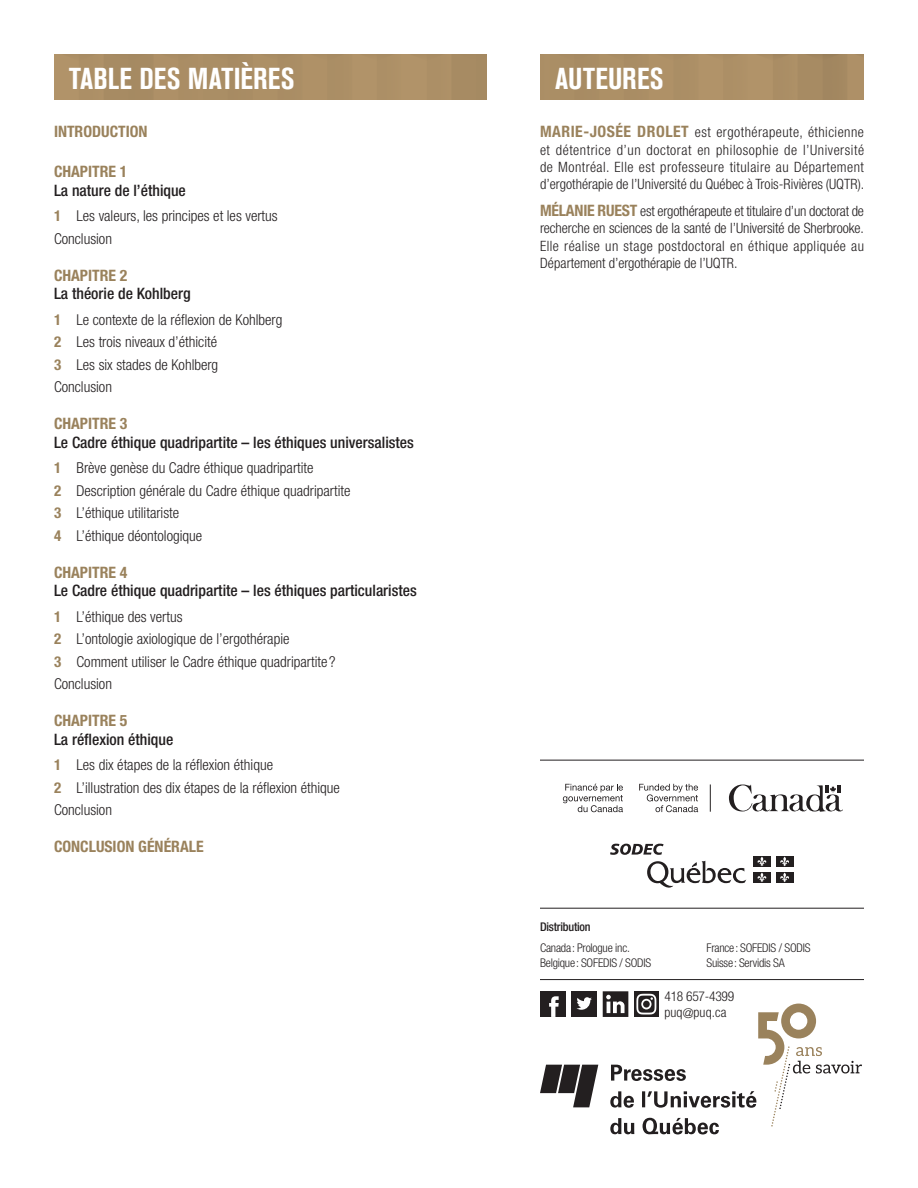
<style>
.page{position:relative;width:918px;height:1188px;background:#fff}
.page>*{position:absolute;margin:0;border:0;box-sizing:border-box;transform-origin:0 0}
.t1{font:700 condensed 30px "Akzidenz Grotesk BE";letter-spacing:.01em;color:#fff}
._3_Fiche_Niv2-verso{font:500 condensed 15.75px/18.8px "Helvetica Neue";color:#231f20}
._3_Fiche_Niv2-verso-2{font:700 condensed 15.75px "Helvetica Neue";color:#9a825c}
._4_Fiche_niv3-verso{font:300 condensed 15px "Helvetica Neue";color:#231f20}
._7_Fiche_bios_auteur{font:300 condensed 14.25px/17.2px "Helvetica Neue";color:#231f20;text-align:justify}
.t2{font:300 condensed 13.5px/15.9px "Helvetica Neue";letter-spacing:-.02em;color:#231f20}
.t3{font:300 condensed 12px/15px "Helvetica Neue";letter-spacing:-.02em;color:#231f20}
.t4{font:500 condensed 12px "Helvetica Neue";letter-spacing:-.02em;color:#231f20}
.s1{font-weight:700;color:#9a825c}
.s2{font-weight:700;font-size:15.75px;color:#9a825c}
</style>
<div class="page">
<div style="left:54px;top:55px;width:433px;height:45px;background:#ac8f66"></div>
<div style="left:540px;top:55px;width:324px;height:45px;background:#ab8e65"></div>
<hr style="left:540px;top:979px;width:324px;height:1px;background:#231f20">
<svg style="left:540px;top:991px;width:322px;height:143px"></svg>
<hr style="left:540px;top:908px;width:324px;height:1px;background:#231f20">
<hr style="left:540px;top:760px;width:324px;height:1px;background:#231f20">
<svg style="left:729px;top:784px;width:114px;height:28px"></svg>
<svg style="left:563px;top:784px;width:60px;height:28px"></svg>
<svg style="left:639px;top:784px;width:59px;height:28px"></svg>
<svg style="left:710px;top:784px;width:1px;height:28px"></svg>
<svg style="left:647px;top:861px;width:99px;height:27px"></svg>
<div style="left:753px;top:856px;width:18px;height:11px;background:#231f20"></div>
<svg style="left:757px;top:857px;width:10px;height:9px"></svg>
<div style="left:776px;top:856px;width:17px;height:11px;background:#231f20"></div>
<svg style="left:780px;top:857px;width:9px;height:9px"></svg>
<div style="left:753px;top:872px;width:18px;height:11px;background:#231f20"></div>
<svg style="left:757px;top:873px;width:10px;height:9px"></svg>
<div style="left:776px;top:872px;width:17px;height:11px;background:#231f20"></div>
<svg style="left:780px;top:873px;width:9px;height:9px"></svg>
<svg style="left:610px;top:844px;width:54px;height:11px"></svg>
<h1 class="t1" style="left:69px;top:61px;width:227px">TABLE DES MATIÈRES</h1>
<h1 class="t1" style="left:555px;top:61px;width:110px">AUTEURES</h1>
<p class="_3_Fiche_Niv2-verso-2" style="left:54px;top:122px;width:95px">INTRODUCTION</p>
<p class="_3_Fiche_Niv2-verso" style="left:54px;top:162px;width:133px"><span class="s1">CHAPITRE 1<br></span>La nature de l’éthique</p>
<p class="_4_Fiche_niv3-verso" style="left:54px;top:207px;width:225px"><span class="s1">1</span> Les valeurs, les principes et les vertus</p>
<p class="_4_Fiche_niv3-verso" style="left:54px;top:230px;width:60px">Conclusion</p>
<p class="_3_Fiche_Niv2-verso" style="left:54px;top:265px;width:138px"><span class="s1">CHAPITRE 2<br></span>La théorie de Kohlberg</p>
<p class="_4_Fiche_niv3-verso" style="left:54px;top:311px;width:230px"><span class="s1">1</span> Le contexte de la réflexion de Kohlberg</p>
<p class="_4_Fiche_niv3-verso" style="left:54px;top:333px;width:165px"><span class="s1">2</span> Les trois niveaux d’éthicité</p>
<p class="_4_Fiche_niv3-verso" style="left:54px;top:356px;width:166px"><span class="s1">3</span> Les six stades de Kohlberg</p>
<p class="_4_Fiche_niv3-verso" style="left:54px;top:378px;width:60px">Conclusion</p>
<p class="_3_Fiche_Niv2-verso" style="left:54px;top:414px;width:361px"><span class="s1">CHAPITRE 3<br></span>Le Cadre éthique quadripartite – les éthiques universalistes</p>
<p class="_4_Fiche_niv3-verso" style="left:54px;top:459px;width:261px"><span class="s1">1</span> Brève genèse du Cadre éthique quadripartite</p>
<p class="_4_Fiche_niv3-verso" style="left:54px;top:482px;width:298px"><span class="s1">2</span> Description générale du Cadre éthique quadripartite</p>
<p class="_4_Fiche_niv3-verso" style="left:54px;top:504px;width:127px"><span class="s1">3</span> L’éthique utilitariste</p>
<p class="_4_Fiche_niv3-verso" style="left:54px;top:527px;width:150px"><span class="s1">4</span> L’éthique déontologique</p>
<p class="_3_Fiche_Niv2-verso" style="left:54px;top:562px;width:364px"><span class="s1">CHAPITRE 4<br></span>Le Cadre éthique quadripartite – les éthiques particularistes</p>
<p class="_4_Fiche_niv3-verso" style="left:54px;top:608px;width:130px"><span class="s1">1</span> L’éthique des vertus</p>
<p class="_4_Fiche_niv3-verso" style="left:54px;top:630px;width:237px"><span class="s1">2</span> L’ontologie axiologique de l’ergothérapie</p>
<p class="_4_Fiche_niv3-verso" style="left:54px;top:653px;width:283px"><span class="s1">3</span> Comment utiliser le Cadre éthique quadripartite ?</p>
<p class="_4_Fiche_niv3-verso" style="left:54px;top:675px;width:60px">Conclusion</p>
<p class="_3_Fiche_Niv2-verso" style="left:54px;top:711px;width:121px"><span class="s1">CHAPITRE 5<br></span>La réflexion éthique</p>
<p class="_4_Fiche_niv3-verso" style="left:54px;top:756px;width:221px"><span class="s1">1</span> Les dix étapes de la réflexion éthique</p>
<p class="_4_Fiche_niv3-verso" style="left:54px;top:779px;width:287px"><span class="s1">2</span> L’illustration des dix étapes de la réflexion éthique</p>
<p class="_4_Fiche_niv3-verso" style="left:54px;top:801px;width:60px">Conclusion</p>
<p class="_3_Fiche_Niv2-verso-2" style="left:54px;top:837px;width:151px">CONCLUSION GÉNÉRALE</p>
<p class="_7_Fiche_bios_auteur" style="left:540px;top:124px;width:326px"><span class="s2">MARIE-JOSÉE DROLET</span> est ergothérapeute, éthicienne et détentrice d’un doctorat en philosophie de l’Université de Montréal. Elle est professeure titulaire au Département d’ergothérapie de l’Université du Québec à Trois-Rivières (UQTR).</p>
<p class="_7_Fiche_bios_auteur" style="left:540px;top:202px;width:326px"><span class="s2">MÉLANIE RUEST</span> est ergothérapeute et titulaire d’un doctorat de recherche en sciences de la santé de l’Université de Sherbrooke.<br>Elle réalise un stage postdoctoral en éthique appliquée au Département d’ergothérapie de l’UQTR.</p>
<p class="t4" style="left:540px;top:919px;width:52px">Distribution</p>
<p class="t3" style="left:540px;top:940px;width:113px">Canada: Prologue inc.<br>Belgique: SOFEDIS / SODIS</p>
<p class="t3" style="left:706px;top:940px;width:105px">France: SOFEDIS / SODIS<br>Suisse: Servidis SA</p>
<p class="t2" style="left:664px;top:988px;width:71px">418 657-4399 puq@puq.ca</p>
</div>
